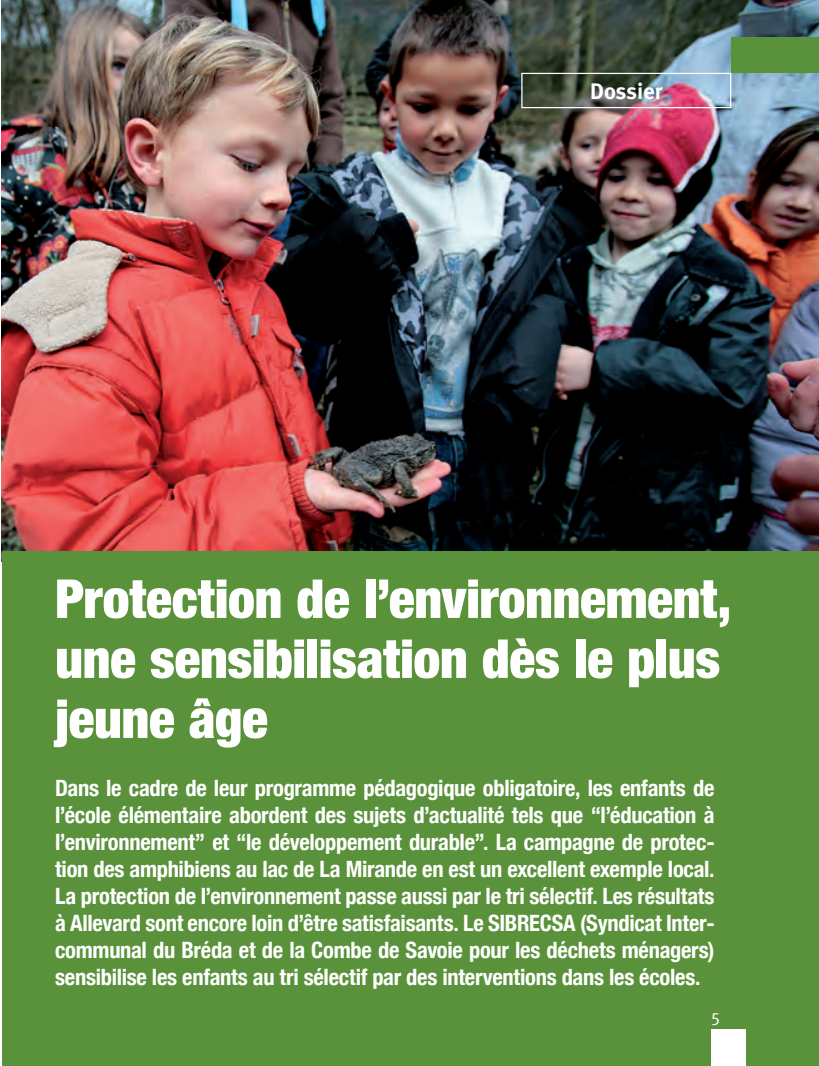
<style>
.page{position:relative;width:819px;height:1066px;background:#fff}
.page>*{position:absolute;margin:0;border:0;box-sizing:border-box;transform-origin:0 0}
.t1{font:900 condensed 53.75px/60px "Helvetica Neue";letter-spacing:-.01em;color:#fff}
.t2{font:700 condensed 22.5px/27px "Helvetica Neue";letter-spacing:-.01em;color:#fff;text-align:justify}
.t3{font:700 22.5px "Meta Plus";color:#fff}
.t4{font:17.5px "Meta Plus Normal";color:#fff}
</style>
<div class="page">
<img style="left:2px;top:0;width:816px;height:551px">
<div style="left:2px;top:551px;width:816px;height:515px;background:#59923a"></div>
<div style="left:731px;top:37px;width:87px;height:36px;background:#59923a"></div>
<div style="left:521px;top:73px;width:210px;height:35px;border:1px solid #fff"></div>
<div style="left:711px;top:1029px;width:34px;height:37px;background:#fff"></div>
<p class="t3" style="left:589px;top:78px;width:74px">Dossier</p>
<h1 class="t1" style="left:55px;top:568px;width:677px">Protection de l’environnement, une sensibilisation dès le plus jeune âge</h1>
<p class="t2" style="left:55px;top:774px;width:660px">Dans le cadre de leur programme pédagogique obligatoire, les enfants de l’école élémentaire abordent des sujets d’actualité tels que “l’éducation à l’environnement” et “le développement durable”. La campagne de protec&shy;tion des amphibiens au lac de La Mirande en est un excellent exemple local.<br>La protection de l’environnement passe aussi par le tri sélectif. Les résultats à Allevard sont encore loin d’être satisfaisants. Le SI BRECSA (Syndicat Inter&shy;communal du Bréda et de la Combe de Savoie pour les déchets ménagers) sensibilise les enfants au tri sélectif par des interventions dans les écoles.</p>
<p class="t4" style="left:711px;top:1006px;width:11px">5</p>
</div>
